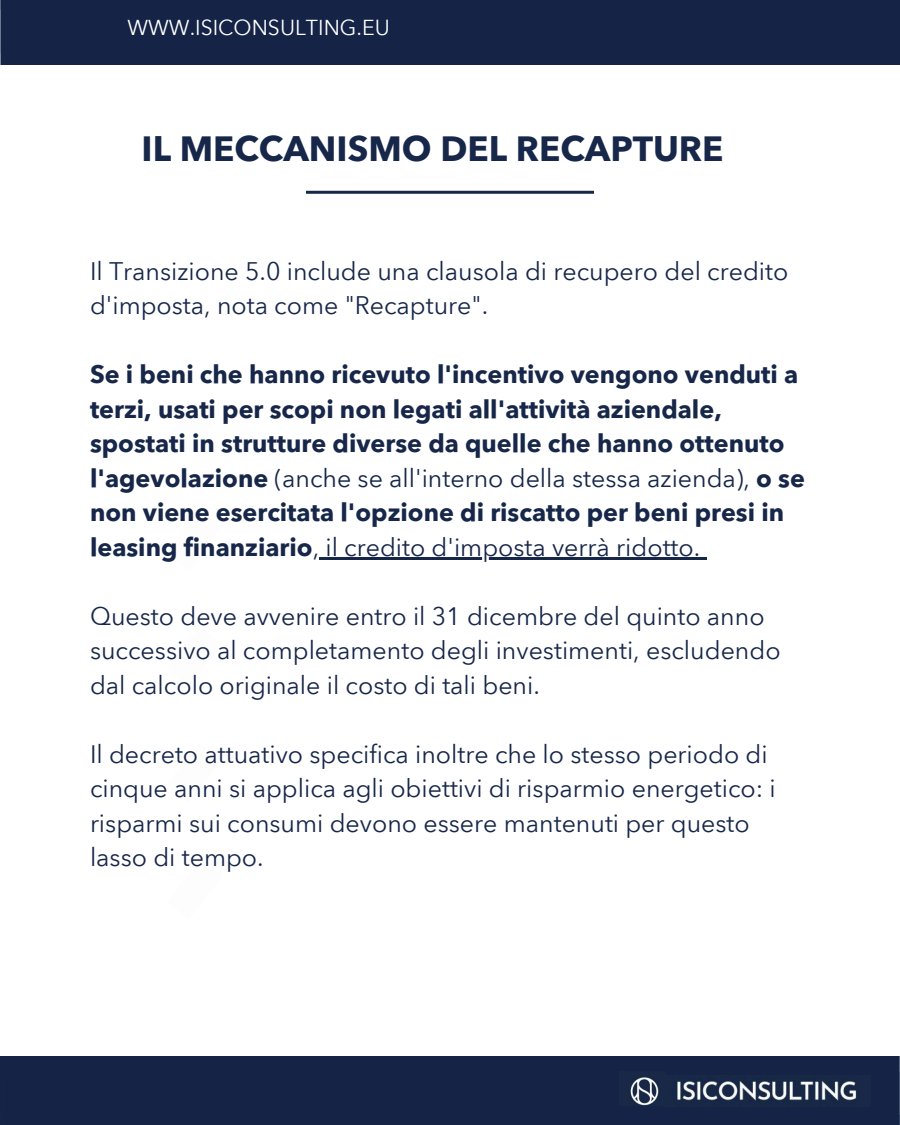
<style>
.page{position:relative;width:900px;height:1125px;background:#fff}
.page>*{position:absolute;margin:0;border:0;box-sizing:border-box;transform-origin:0 0}
.t1{font:700 35px "Avenir Next Thai Modern";color:#172749}
.t2{font:25px/34.5px "Avenir Next Thai Modern";color:#172749}
.t3{font:700 25px/34.5px "Avenir Next Thai Modern";color:#172749}
.t4{font:21.3px "Avenir Next Thai Modern";color:#fff}
.s1{font-weight:400}
</style>
<div class="page">
<div style="left:0;top:0;width:900px;height:64px;background:#142346"></div>
<div style="left:0;top:1057px;width:900px;height:68px;background:#142346"></div>
<img style="left:665px;top:1075px;width:206px;height:31px">
<img style="left:619px;top:1071px;width:46px;height:35px">
<hr style="left:319px;top:557px;width:381px;height:3px;background:#172749">
<svg style="left:700px;top:557px;width:7px;height:3px"></svg>
<hr style="left:306px;top:191px;width:288px;height:3px;background:#172749">
<h2 class="t4" style="left:128px;top:11px;width:264px">WWW.ISICONSULTING.EU</h2>
<h2 class="t1" style="left:142px;top:122px;width:583px">IL MECCANISMO DEL RECAPTURE</h2>
<p class="t2" style="left:90px;top:253px;width:700px">Il Transizione 5.0 include una clausola di recupero del credito d'imposta, nota come "Recapture".</p>
<p class="t3" style="left:90px;top:356px;width:717px">Se i beni che hanno ricevuto l'incentivo vengono venduti a terzi, usati per scopi non legati all'attività aziendale, spostati in strutture diverse da quelle che hanno ottenuto l'agevolazione <span class="s1">(anche se all'interno della stessa azienda),</span> o se non viene esercitata l'opzione di riscatto per beni presi in leasing finanziario<span class="s1">, il credito d'imposta verrà ridotto.</span></p>
<p class="t2" style="left:90px;top:598px;width:692px">Questo deve avvenire entro il 31 dicembre del quinto anno successivo al completamento degli investimenti, escludendo dal calcolo originale il costo di tali beni.</p>
<p class="t2" style="left:90px;top:736px;width:687px">Il decreto attuativo specifica inoltre che lo stesso periodo di cinque anni si applica agli obiettivi di risparmio energetico: i risparmi sui consumi devono essere mantenuti per questo lasso di tempo.</p>
</div>
